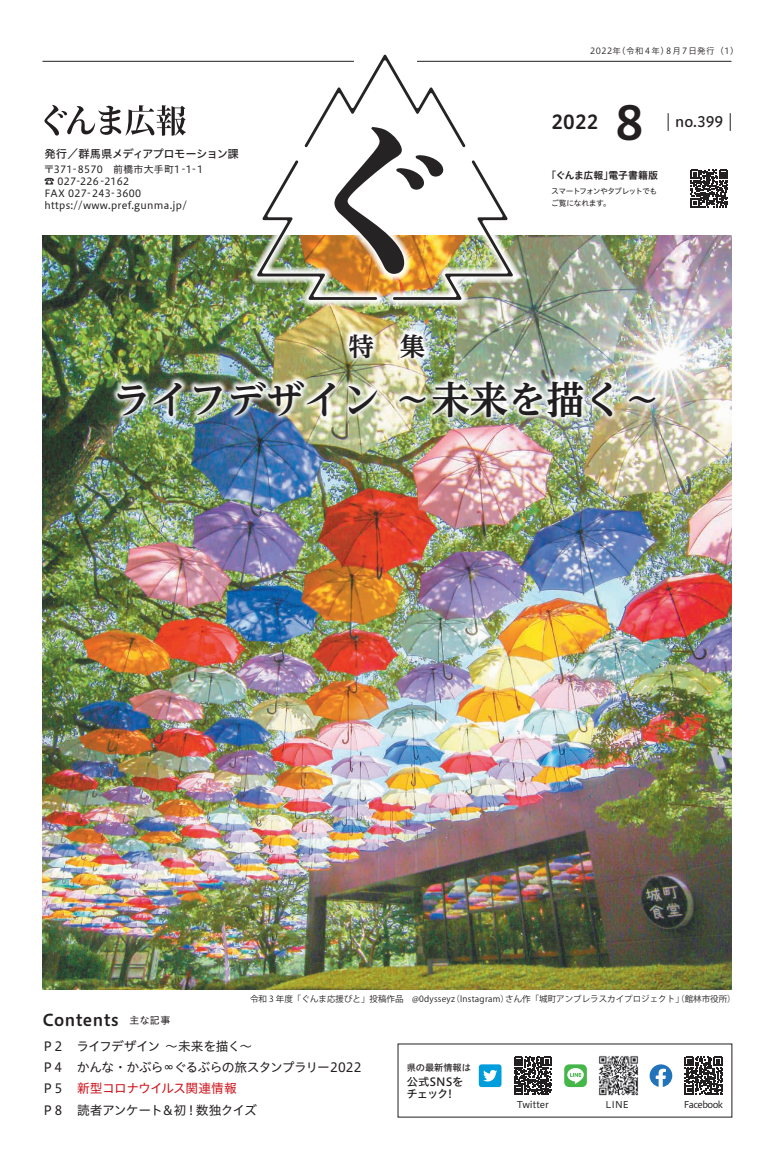
<style>
.page{position:relative;width:774px;height:1151px;background:#fff}
.page>*{position:absolute;margin:0;border:0;box-sizing:border-box;transform-origin:0 0}
.t1{font:46.2px "Hiragino UD Sans R Std W6";color:#231f20}
.t2{font:700 38.3px "UD Reimin Pro";color:#211e20}
.t3{font:700 25.5px "UD Reimin Pro";color:#231f20}
.t4{font:19.1px "Hiragino UD Sans R Std W6";color:#231f20}
.t5{font:16.3px "Hiragino UD Sans R Std W6";letter-spacing:.04em;color:#231f20}
.t6{font:14.4px "Hiragino UD Sans R Std W5";color:#231f20}
.t7{font:12.8px "Hiragino UD Sans Std W4";letter-spacing:-.045em;color:#231f20}
.t8{font:12.8px "Hiragino UD Sans Std W4";letter-spacing:-.045em;color:#cd151d}
.t9{font:11.3px "Hiragino UD Sans Std W5";letter-spacing:-.04em;color:#231f20}
.t10{font:11.3px/12px "Hiragino UD Sans Std W5";letter-spacing:-.015em;color:#231f20}
.t11{font:9.9px/12px "Hiragino UD Sans Std W4";letter-spacing:.025em;color:#231f20}
.t12{font:9.9px "Hiragino UD Sans Std W6";color:#231f20}
.t13{font:9.2px "Hiragino UD Sans Std W4";letter-spacing:-.06em;color:#231f20}
.t14{font:9.2px "Hiragino UD Sans Std W5";letter-spacing:-.005em;color:#231f20}
.t15{font:9.2px "Hiragino UD Sans Std W4";color:#231f20}
.t16{font:9.2px "Hiragino UD Sans Std W4";letter-spacing:-.03em;color:#231f20}
.t17{font:8.5px "Koz Go Pro";color:#231f20}
.t18{font:8.5px "Hiragino UD Sans Std W3";letter-spacing:.05em;color:#231f20}
.t19{font:8.5px "Koz Go Pro";letter-spacing:.03em;color:#231f20}
.t20{font:7.8px/11.3px "Hiragino UD Sans Std W4";letter-spacing:-.065em;color:#231f20}
</style>
<div class="page">
<img style="left:43px;top:235px;width:688px;height:754px">
<img style="left:343px;top:327px;width:88px;height:37px">
<img style="left:111px;top:374px;width:551px;height:49px">
<hr style="left:43px;top:61px;width:688px;height:1px;background:#231f20">
<svg style="left:730px;top:114px;width:1px;height:16px"></svg>
<svg style="left:668px;top:114px;width:1px;height:16px"></svg>
<svg style="left:44px;top:105px;width:142px;height:31px"></svg>
<svg style="left:690px;top:170px;width:38px;height:38px"></svg>
<img style="left:249px;top:54px;width:272px;height:254px">
<svg style="left:685px;top:1057px;width:37px;height:37px"></svg>
<svg style="left:649px;top:1064px;width:23px;height:23px"></svg>
<div style="left:564px;top:1064px;width:23px;height:23px;background:#45b749;border-radius:5px"></div>
<svg style="left:567px;top:1068px;width:17px;height:16px"></svg>
<svg style="left:514px;top:1057px;width:38px;height:37px"></svg>
<div style="left:479px;top:1064px;width:22px;height:23px;background:#009ddc;border-radius:3px"></div>
<svg style="left:483px;top:1070px;width:14px;height:11px"></svg>
<img style="left:598px;top:1056px;width:41px;height:40px">
<p class="t18" style="left:590px;top:45px;width:150px">2022 （年 令和４年８）月７日発行)1(</p>
<p class="t9" style="left:44px;top:145px;width:196px">発行／群馬県メディアプロモーション課</p>
<p class="t11" style="left:44px;top:162px;width:161px">〒371-8570　前橋市大手町1-1-1 ☎ 027-226-2162<br>FAX 027-243-3600 https://www.pref.gunma.jp/</p>
<h3 class="t4" style="left:551px;top:108px;width:49px">2022</h3>
<h1 class="t1" style="left:615px;top:87px;width:30px">8</h1>
<p class="t12" style="left:546px;top:168px;width:68px">「ぐんま広報」</p>
<p class="t20" style="left:551px;top:185px;width:108px">スマートフォンやタブレットでもご覧になれます。</p>
<p class="t12" style="left:608px;top:168px;width:51px">電子書籍版</p>
<h3 class="t6" style="left:675px;top:111px;width:50px">no.399</h3>
<h3 class="t3" style="left:349px;top:325px;width:78px">特　集</h3>
<h2 class="t2" style="left:113px;top:368px;width:550px">ライフデザイン～未来を描く~</h2>
<h3 class="t5" style="left:43px;top:1008px;width:78px">Contents</h3>
<p class="t11" style="left:129px;top:1013px;width:42px">主な記事</p>
<p class="t17" style="left:505px;top:993px;width:232px">さん作「城町アンブレラスカイプロジェクト」（館林市役所(</p>
<p class="t17" style="left:250px;top:993px;width:206px">令和 3 年度「ぐんま応援びと」投稿作品　@0dysseyz</p>
<p class="t19" style="left:452px;top:993px;width:59px">（Instagram）</p>
<p class="t7" style="left:52px;top:1036px;width:201px">２　ライフデザイン～未来を描く~</p>
<p class="t7" style="left:42px;top:1036px;width:14px">Ｐ</p>
<p class="t7" style="left:52px;top:1058px;width:14px">４</p>
<p class="t7" style="left:42px;top:1058px;width:14px">Ｐ</p>
<p class="t7" style="left:77px;top:1058px;width:286px">かんな・かぶら∞ぐるぶらの旅スタンプラリー2022</p>
<p class="t7" style="left:42px;top:1079px;width:14px">Ｐ</p>
<p class="t7" style="left:52px;top:1079px;width:14px">５</p>
<p class="t8" style="left:77px;top:1079px;width:161px">新型コロナウイルス関連情報</p>
<p class="t7" style="left:52px;top:1100px;width:14px">８</p>
<p class="t7" style="left:42px;top:1100px;width:14px">Ｐ</p>
<p class="t7" style="left:77px;top:1100px;width:181px">読者アンケート＆初！数独クイズ</p>
<p class="t14" style="left:407px;top:1061px;width:66px">県の最新情報は</p>
<p class="t10" style="left:406px;top:1075px;width:59px">公式SNSをチェック!</p>
<p class="t15" style="left:517px;top:1098px;width:33px">Twitter</p>
<p class="t16" style="left:606px;top:1098px;width:25px">LINE</p>
<p class="t13" style="left:684px;top:1098px;width:41px">Facebook</p>
</div>
